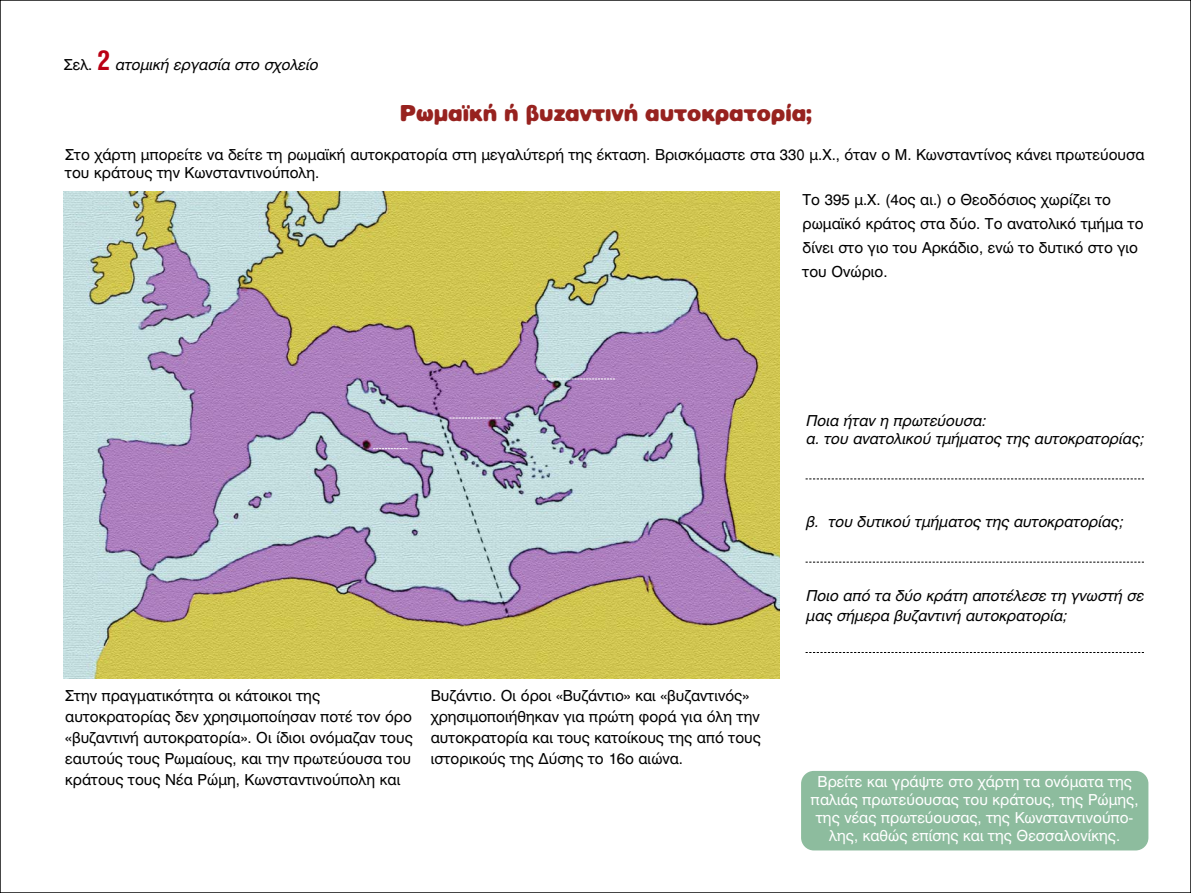
<style>
.page{position:relative;width:1191px;height:893px;background:#fff}
.page>*{position:absolute;margin:0;border:0;box-sizing:border-box;transform-origin:0 0}
.t1{font:21px "Kp Fat Beans";color:#97221f}
.t2{font:15px/21px "Mg Helvetica";color:#000}
.t3{font:italic 15px/18px "Mg Helvetica";color:#000}
.t4{font:15px/18px "Mg Helvetica";color:#fff;text-align:center}
.s1{font-style:normal}
.s2{font-family:"Mg Helvetica Cond";font-weight:700;font-style:normal;font-size:27px;color:#ba0014}
</style>
<div class="page">
<img style="left:64px;top:192px;width:716px;height:486px">
<svg style="left:805px;top:479px;width:339px;height:1px"></svg>
<svg style="left:805px;top:562px;width:339px;height:1px"></svg>
<svg style="left:805px;top:652px;width:339px;height:1px"></svg>
<svg style="left:373px;top:448px;width:34px;height:1px"></svg>
<svg style="left:449px;top:418px;width:52px;height:1px"></svg>
<svg style="left:542px;top:379px;width:73px;height:1px"></svg>
<div style="left:801px;top:771px;width:347px;height:79px;background:#8dbc9e;border-radius:13px"></div>
<p class="t3" style="left:64px;top:55px;width:255px"><span class="s1">Σελ.</span> <span class="s2">2</span> ατομική εργασία στο σχολείο</p>
<h1 class="t1" style="left:400px;top:101px;width:413px">Ρωμαϊκή ή βυζαντινή αυτοκρατορία;</h1>
<p class="t2" style="left:65px;top:146px;width:1080px;line-height:18px">Στο χάρτη μπορείτε να δείτε τη ρωμαϊκή αυτοκρατορία στη μεγαλύτερή της έκταση. Βρισκόμαστε στα 330 μ.Χ., όταν ο Μ. Κωνσταντίνος κάνει πρωτεύουσα του κράτους την Κωνσταντινούπολη.</p>
<p class="t2" style="left:802px;top:188px;width:342px;line-height:24px">Το 395 μ.Χ. (4ος αι.) ο Θεοδόσιος χωρίζει το ρωμαϊκό κράτος στα δύο. Το ανατολικό τμήμα το δίνει στο γιο του Αρκάδιο, ενώ το δυτικό στο γιο του Ονώριο.</p>
<p class="t3" style="left:805px;top:412px;width:339px">Ποια ήταν η πρωτεύουσα:<br>α. του ανατολικού τμήματος της αυτοκρατορίας;</p>
<p class="t3" style="left:805px;top:513px;width:319px">β. του δυτικού τμήματος της αυτοκρατορίας;</p>
<p class="t2" style="left:65px;top:685px;width:349px">Στην πραγματικότητα οι κάτοικοι της αυτοκρατορίας δεν χρησιμοποίησαν ποτέ τον όρο «βυζαντινή αυτοκρατορία». Οι ίδιοι ονόμαζαν τους εαυτούς τους Ρωμαίους, και την πρωτεύουσα του κράτους τους Νέα Ρώμη, Κωνσταντινούπολη και</p>
<p class="t2" style="left:431px;top:685px;width:332px">Βυζάντιο. Οι όροι «Βυζάντιο» και «βυζαντινός» χρησιμοποιήθηκαν για πρώτη φορά για όλη την αυτοκρατορία και τους κατοίκους της από τους ιστορικούς της Δύσης το 16ο αιώνα.</p>
<p class="t3" style="left:805px;top:585px;width:339px;line-height:20.4px">Ποιο από τα δύο κράτη αποτέλεσε τη γνωστή σε μας σήμερα βυζαντινή αυτοκρατορία;</p>
<p class="t4" style="left:811px;top:773px;width:329px">Βρείτε και γράψτε στο χάρτη τα ονόματα της παλιάς πρωτεύουσας του κράτους, της Ρώμης, της νέας πρωτεύουσας, της Κωνσταντινούπο&shy;λης, καθώς επίσης και της Θεσσαλονίκης.</p>
</div>
